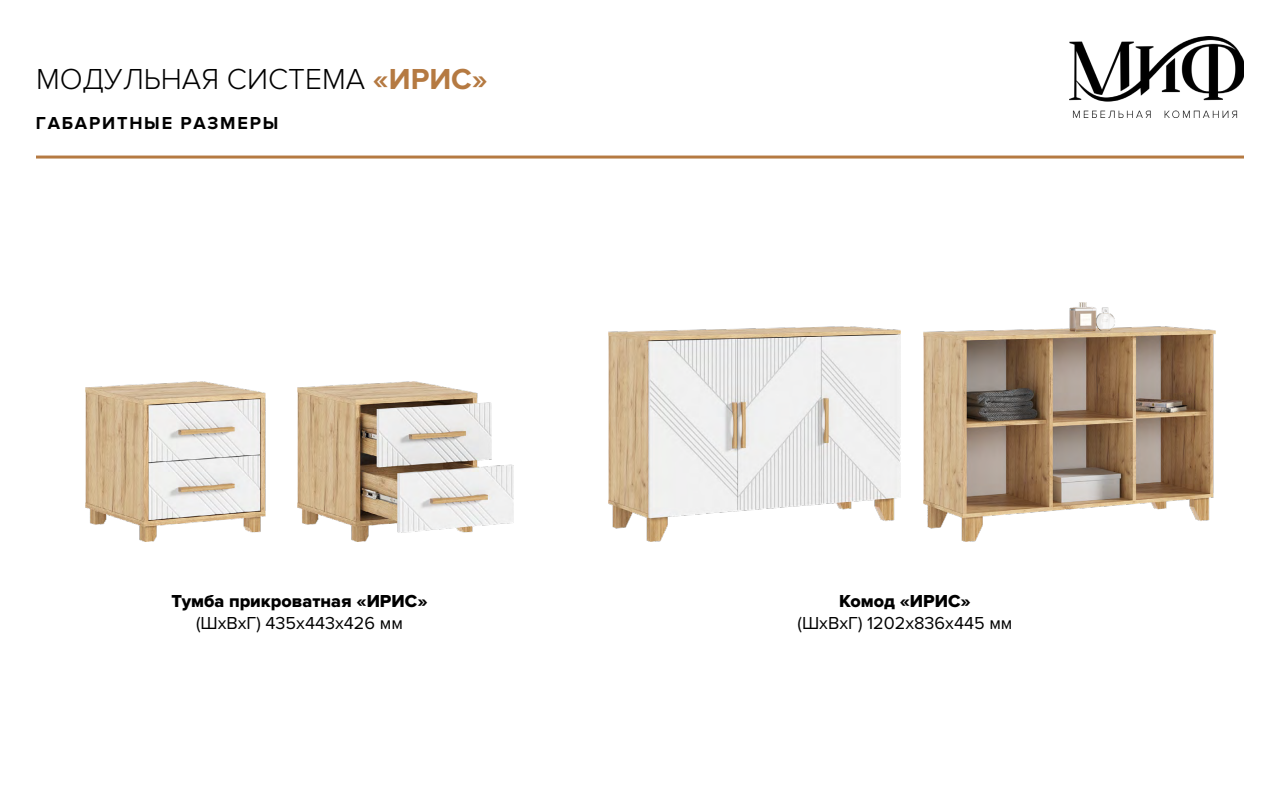
<style>
.page{position:relative;width:1280px;height:800px;background:#fff}
.page>*{position:absolute;margin:0;border:0;box-sizing:border-box;transform-origin:0 0}
.t1{font:300 30px "Proxima Nova";color:#000}
.t2{font:18px "Proxima Nova";color:#000}
.t3{font:18px "Proxima Nova Extrabld";color:#000}
.t4{font:700 18px "Proxima Nova";letter-spacing:.1em;color:#000}
.s1{font-weight:700;color:#b57a42}
</style>
<div class="page">
<img style="left:1069px;top:36px;width:175px;height:81px">
<hr style="left:36px;top:156px;width:1208px;height:3px;background:#b57a42">
<img style="left:609px;top:327px;width:292px;height:214px">
<img style="left:924px;top:303px;width:291px;height:238px">
<img style="left:86px;top:381px;width:179px;height:160px">
<img style="left:298px;top:381px;width:215px;height:160px">
<h1 class="t1" style="left:36px;top:61px;width:453px">МОДУЛЬНАЯ СИСТЕМА <span class="s1">«ИРИС»</span></h1>
<p class="t4" style="left:36px;top:112px;width:244px">ГАБАРИТНЫЕ РАЗМЕРЫ</p>
<p class="t3" style="left:171px;top:591px;width:258px">Тумба прикроватная «ИРИС»</p>
<p class="t2" style="left:196px;top:612px;width:208px">(ШхВхГ) 435х443х426 мм</p>
<p class="t3" style="left:839px;top:591px;width:133px">Комод «ИРИС»</p>
<p class="t2" style="left:798px;top:612px;width:216px">(ШхВхГ) 1202х836х445 мм</p>
</div>
